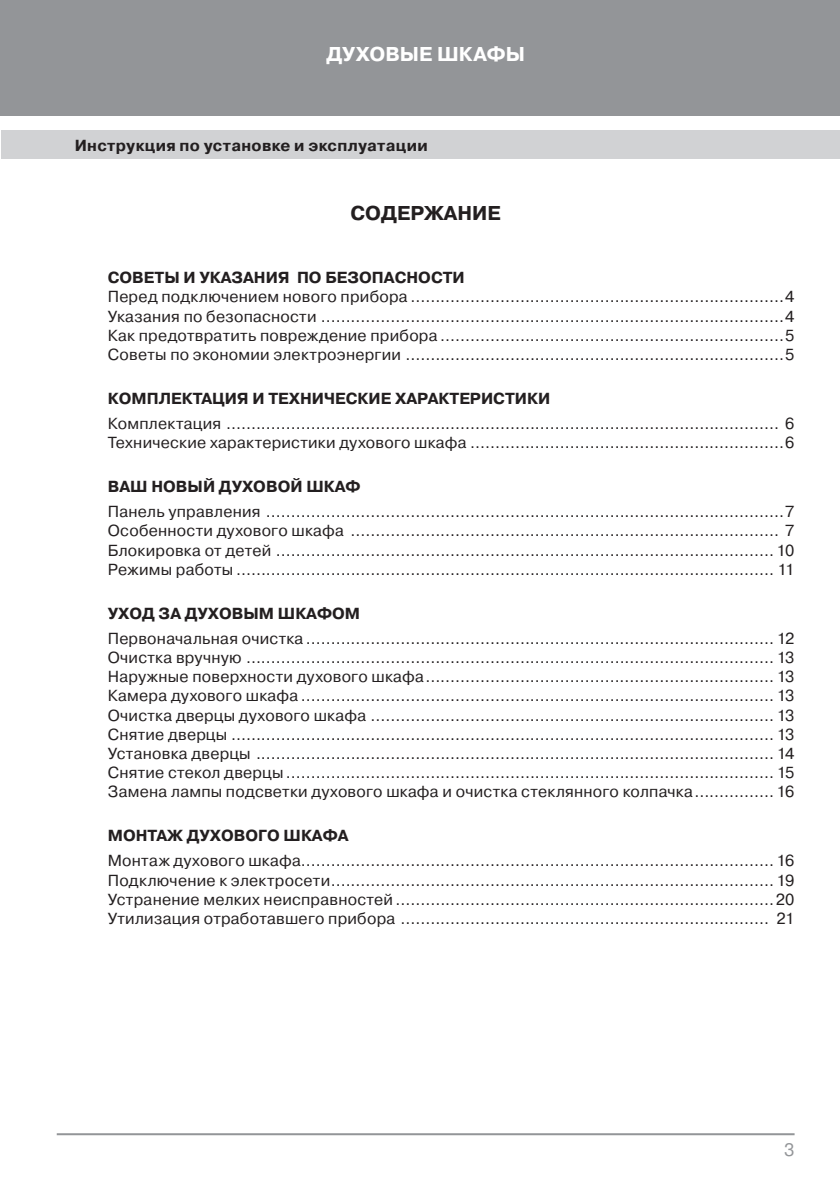
<style>
.page{position:relative;width:840px;height:1191px;background:#fff}
.page>*{position:absolute;margin:0;border:0;box-sizing:border-box;transform-origin:0 0}
.t1{font:700 20px "Pragmatica C";color:#fff}
.Zagolovok{font:700 20px "Pragmatica C";color:#231f20}
.t2{font:18px "Pragmatica C";color:#939598}
.Soderjanie{font:16px "Pragmatica C";letter-spacing:.015em;color:#231f20}
.Podzagolovok{font:700 16px "Pragmatica C";color:#231f20}
.Podzagolovok-2{font:700 16px "Pragmatica C";letter-spacing:.02em;color:#231f20}
</style>
<div class="page">
<div style="left:0;top:0;width:839px;height:116px;background:#939598"></div>
<div style="left:1px;top:130px;width:838px;height:29px;background:#d1d2d4"></div>
<hr style="left:57px;top:1133px;width:737px;height:2px;background:#939598">
<p class="t1" style="left:326px;top:43px;width:200px">ДУХОВЫЕ ШКАФЫ</p>
<p class="Podzagolovok-2" style="left:75px;top:136px;width:354px">Инструкция по установке и эксплуатации</p>
<p class="Zagolovok" style="left:350px;top:202px;width:151px">СОДЕРЖАНИЕ</p>
<p class="Podzagolovok" style="left:108px;top:269px;width:358px">СОВЕТЫ И УКАЗАНИЯ ПО БЕЗОПАСНОСТИ</p>
<p class="Soderjanie" style="left:108px;top:288px;width:687px">Перед подключением нового прибора ...........................................................................4</p>
<p class="Soderjanie" style="left:108px;top:307px;width:687px">Указания по безопасности .............................................................................................4</p>
<p class="Soderjanie" style="left:108px;top:326px;width:687px">Как предотвратить повреждение прибора .....................................................................5</p>
<p class="Soderjanie" style="left:108px;top:345px;width:687px">Советы по экономии электроэнергии ............................................................................5</p>
<p class="Podzagolovok" style="left:108px;top:390px;width:443px">КОМПЛЕКТАЦИЯ И ТЕХНИЧЕСКИЕ ХАРАКТЕРИСТИКИ</p>
<p class="Soderjanie" style="left:108px;top:414px;width:687px">Комплектация ............................................................................................................... 6</p>
<p class="Soderjanie" style="left:108px;top:434px;width:687px">Технические характеристики духового шкафа ...............................................................6</p>
<p class="Podzagolovok" style="left:108px;top:478px;width:254px">ВАШ НОВЫЙ ДУХОВОЙ ШКАФ</p>
<p class="Soderjanie" style="left:108px;top:503px;width:687px">Панель управления ........................................................................................................7</p>
<p class="Soderjanie" style="left:108px;top:522px;width:687px">Особенности духового шкафа ...................................................................................... 7</p>
<p class="Soderjanie" style="left:108px;top:541px;width:687px">Блокировка от детей .................................................................................................... 10</p>
<p class="Soderjanie" style="left:108px;top:560px;width:687px">Режимы работы ............................................................................................................ 11</p>
<p class="Podzagolovok" style="left:108px;top:604px;width:254px">УХОД ЗА ДУХОВЫМ ШКАФОМ</p>
<p class="Soderjanie" style="left:108px;top:629px;width:687px">Первоначальная очистка .............................................................................................. 12</p>
<p class="Soderjanie" style="left:108px;top:648px;width:687px">Очистка вручную .......................................................................................................... 13</p>
<p class="Soderjanie" style="left:108px;top:667px;width:687px">Наружные поверхности духового шкафа...................................................................... 13</p>
<p class="Soderjanie" style="left:108px;top:687px;width:687px">Камера духового шкафа ............................................................................................... 13</p>
<p class="Soderjanie" style="left:108px;top:706px;width:687px">Очистка дверцы духового шкафа ................................................................................. 13</p>
<p class="Soderjanie" style="left:108px;top:725px;width:687px">Снятие дверцы ............................................................................................................. 13</p>
<p class="Soderjanie" style="left:108px;top:744px;width:687px">Установка дверцы ........................................................................................................ 14</p>
<p class="Soderjanie" style="left:108px;top:763px;width:687px">Снятие стекол дверцы .................................................................................................. 15</p>
<p class="Soderjanie" style="left:108px;top:783px;width:687px">Замена лампы подсветки духового шкафа и очистка стеклянного колпачка................ 16</p>
<p class="Podzagolovok" style="left:108px;top:827px;width:242px">МОНТАЖ ДУХОВОГО ШКАФА</p>
<p class="Soderjanie" style="left:108px;top:852px;width:687px">Монтаж духового шкафа............................................................................................... 16</p>
<p class="Soderjanie" style="left:108px;top:871px;width:687px">Подключение к электросети......................................................................................... 19</p>
<p class="Soderjanie" style="left:108px;top:890px;width:687px">Устранение мелких неисправностей............................................................................20</p>
<p class="Soderjanie" style="left:108px;top:909px;width:687px">Утилизация отработавшего прибора .......................................................................... 21</p>
<p class="t2" style="left:783px;top:1139px;width:12px">3</p>
</div>
